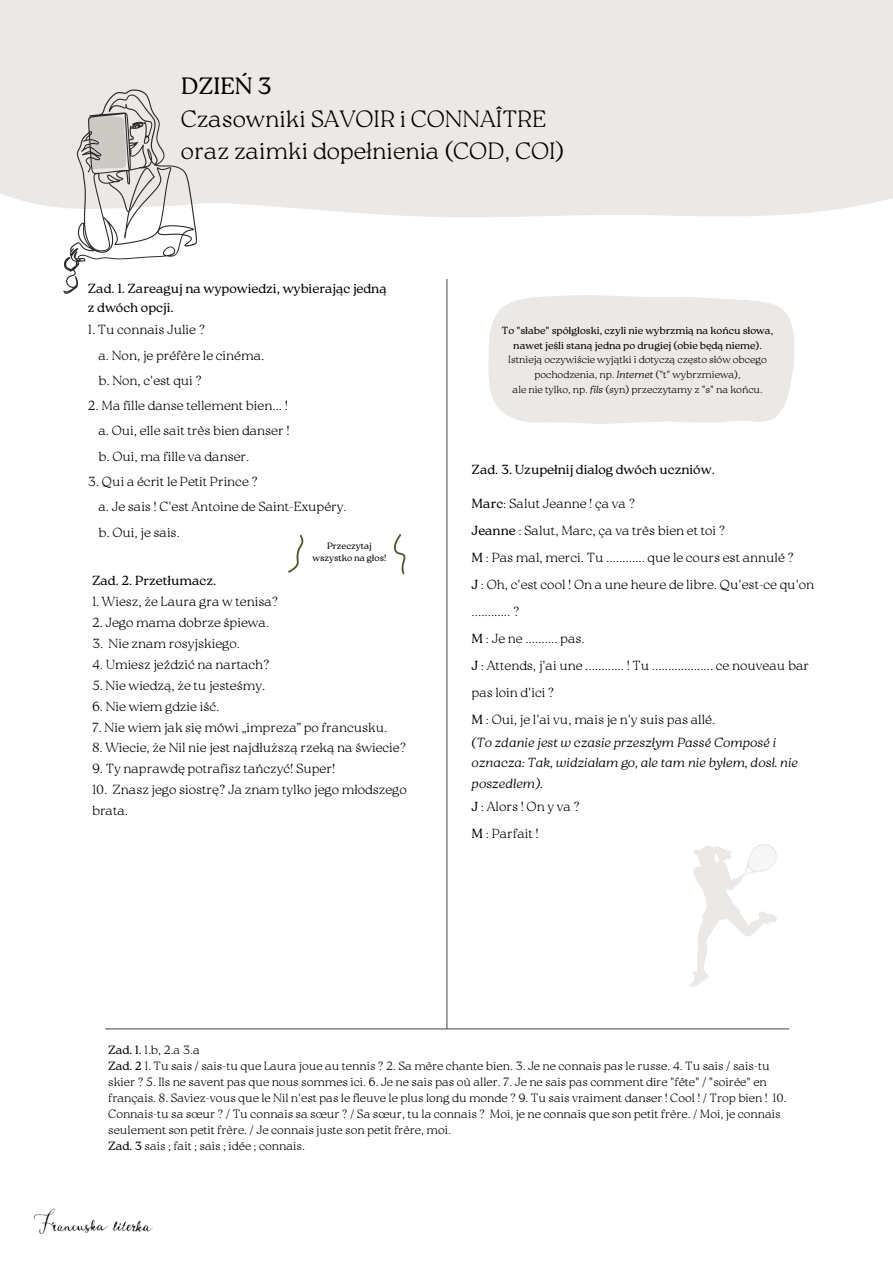
<style>
.page{position:relative;width:893px;height:1264px;background:#fff}
.page>*{position:absolute;margin:0;border:0;box-sizing:border-box;transform-origin:0 0}
.t1{font:100 23.55px/32.5px "Roca Two";color:#000}
.t2{font:300 23.55px "Roca Two";color:#000}
.t3{font:100 13.2px/27px "Roca Two";color:#000}
.t4{font:300 13.2px/19.8px "Roca Two";color:#000}
.t5{font:italic 100 13.2px/20.2px "Roca Two";color:#000}
.t6{font:100 12px/16px "Roca Two";color:#000}
.t7{font:100 10.35px/14.7px "Roca Two";color:#000;text-align:center}
.t8{font:300 10.35px/14.7px "Roca Two";color:#000;text-align:center}
.t9{font:300 9.15px/12.5px "Roca Two";color:#000;text-align:center}
.s1{font-style:italic}
.s2{font-weight:300}
</style>
<div class="page">
<div style="left:0;top:0;width:892px;height:218px;background:#ebe8e5"></div>
<hr style="left:446px;top:279px;width:1px;height:749px;background:#56594f">
<hr style="left:105px;top:1028px;width:684px;height:1px;background:#56594f">
<svg style="left:394px;top:533px;width:12px;height:42px"></svg>
<svg style="left:288px;top:534px;width:16px;height:39px"></svg>
<svg style="left:488px;top:295px;width:307px;height:129px;background:#ece9e6"></svg>
<svg style="left:63px;top:89px;width:134px;height:205px"></svg>
<img style="left:33px;top:1208px;width:120px;height:26px">
<svg style="left:689px;top:844px;width:87px;height:142px"></svg>
<h1 class="t2" style="left:181px;top:72px;width:92px">DZIEŃ 3</h1>
<h1 class="t1" style="left:181px;top:102px;width:385px">Czasowniki SAVOIR i CONNAÎTRE oraz zaimki dopełnienia (COD, COI)</h1>
<p class="t4" style="left:88px;top:278px;width:300px">Zad. 1. Zareaguj na wypowiedzi, wybierając jedną z dwóch opcji.</p>
<p class="t3" style="left:98px;top:317px;width:167px;line-height:25.3px;text-indent:-11px">1. Tu connais Julie ?<br>a. Non, je préfère le cinéma. b. Non, c'est qui ?</p>
<p class="t3" style="left:98px;top:393px;width:193px;line-height:25.3px;text-indent:-11px">2. Ma fille danse tellement bien... ! a. Oui, elle sait très bien danser ! b. Oui, ma fille va danser.</p>
<p class="t3" style="left:98px;top:469px;width:250px;line-height:25.3px;text-indent:-11px">3. Qui a écrit le Petit Prince ?<br>a. Je sais ! C'est Antoine de Saint-Exupéry. b. Oui, je sais.</p>
<p class="t9" style="left:312px;top:539px;width:75px">Przeczytaj wszystko na głos!</p>
<p class="t4" style="left:92px;top:571px;width:126px">Zad. 2. Przetłumacz.</p>
<p class="t3" style="left:92px;top:588px;width:188px">1. Wiesz, że Laura gra w tenisa?</p>
<p class="t3" style="left:92px;top:609px;width:179px">2. Jego mama dobrze śpiewa.</p>
<p class="t3" style="left:92px;top:630px;width:149px">3. Nie znam rosyjskiego.</p>
<p class="t3" style="left:92px;top:651px;width:179px">4. Umiesz jeździć na nartach?</p>
<p class="t3" style="left:92px;top:671px;width:175px">5. Nie wiedzą, że tu jesteśmy.</p>
<p class="t3" style="left:92px;top:692px;width:129px">6. Nie wiem gdzie iść.</p>
<p class="t3" style="left:92px;top:713px;width:297px">7. Nie wiem jak się mówi „impreza” po francusku.</p>
<p class="t3" style="left:92px;top:734px;width:316px">8. Wiecie, że Nil nie jest najdłuższą rzeką na świecie?</p>
<p class="t3" style="left:92px;top:755px;width:245px">9. Ty naprawdę potrafisz tańczyć! Super!</p>
<p class="t3" style="left:92px;top:779px;width:316px;line-height:20.9px">10. Znasz jego siostrę? Ja znam tylko jego młodszego brata.</p>
<p class="t8" style="left:502px;top:323px;width:273px">To "słabe" spółgłoski, czyli nie wybrzmią na końcu słowa, nawet jeśli staną jedna po drugiej (obie będą nieme).</p>
<p class="t7" style="left:508px;top:352px;width:260px">Istnieją oczywiście wyjątki i dotyczą często słów obcego pochodzenia, np. <span class="s1">Internet</span> ("t" wybrzmiewa),<br>ale nie tylko, np. <span class="s1">fils</span> (syn) przeczytamy z "s" na końcu.</p>
<p class="t4" style="left:471px;top:459px;width:245px">Zad. 3. Uzupełnij dialog dwóch uczniów.</p>
<p class="t3" style="left:471px;top:489px;width:344px"><span class="s2">Marc</span>: Salut Jeanne ! ça va ?<br><span class="s2">Jeanne</span> : Salut, Marc, ça va très bien et toi ?<br><span class="s2">M</span> : Pas mal, merci. Tu ............ que le cours est annulé ?<br><span class="s2">J</span> : Oh, c'est cool ! On a une heure de libre. Qu'est-ce qu'on ............ ?<br><span class="s2">M</span> : Je ne .......... pas.<br><span class="s2">J</span> : Attends, j'ai une ............ ! Tu ................... ce nouveau bar pas loin d'ici ?<br><span class="s2">M</span> : Oui, je l'ai vu, mais je n'y suis pas allé.</p>
<p class="t5" style="left:471px;top:732px;width:328px">(To zdanie jest w czasie przeszłym Passé Composé i oznacza: Tak, widziałam go, ale tam nie byłem, dosł. nie poszedłem).</p>
<p class="t3" style="left:471px;top:793px;width:110px"><span class="s2">J</span>:Alors!Onyva?<br><span class="s2">M</span> : Parfait !</p>
<p class="t6" style="left:108px;top:1041px;width:679px"><span class="s2">Zad. 1.</span> 1.b, 2.a 3.a<br><span class="s2">Zad. 2</span> 1. Tu sais / sais-tu que Laura joue au tennis ? 2. Sa mère chante bien. 3. Je ne connais pas le russe. 4. Tu sais / sais-tu skier ? 5. Ils ne savent pas que nous sommes ici. 6. Je ne sais pas où aller. 7. Je ne sais pas comment dire "fête" / "soirée" en français. 8. Saviez-vous que le Nil n'est pas le fleuve le plus long du monde ? 9. Tu sais vraiment danser ! Cool ! / Trop bien ! 10.<br>Connais-tu sa sœur ? / Tu connais sa sœur ? / Sa sœur, tu la connais ? Moi, je ne connais que son petit frère. / Moi, je connais seulement son petit frère. / Je connais juste son petit frère, moi.<br><span class="s2">Zad. 3</span> sais ; fait ; sais ; idée ; connais.</p>
</div>
